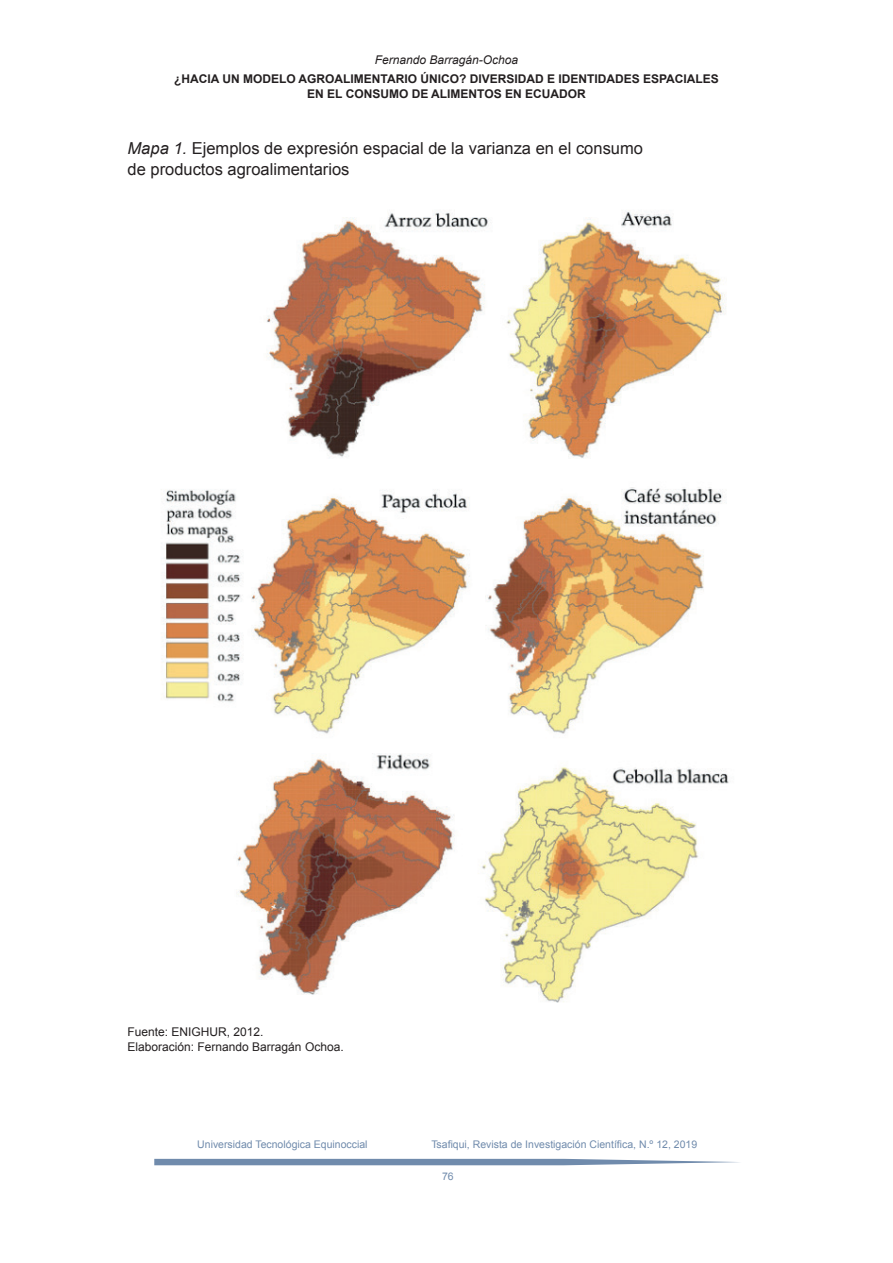
<style>
.page{position:relative;width:893px;height:1263px;background:#fff}
.page>*{position:absolute;margin:0;border:0;box-sizing:border-box;transform-origin:0 0}
.t1{font:16.5px/21px "Arial";color:#231f20}
.t2{font:700 12px/15px "Arial";color:#231f20;text-align:center}
.t3{font:12px/15px "Arial";color:#231f20}
.t4{font:italic 12px "Arial";color:#231f20}
.t5{font:10.5px "Arial";color:#708bac}
.s1{font-style:italic}
</style>
<div class="page">
<svg style="left:154px;top:1159px;width:586px;height:6px;background:#839bb7"></svg>
<img style="left:162px;top:211px;width:567px;height:792px">
<p class="t4" style="left:375px;top:52px;width:145px">Fernando Barragán-Ochoa</p>
<p class="t2" style="left:174px;top:71px;width:546px">¿HACIA UN MODELO AGROALIMENTARIO ÚNICO? DIVERSIDAD E IDENTIDADES ESPACIALES<br>EN EL CONSUMO DE ALIMENTOS EN ECUADOR</p>
<h1 class="t1" style="left:128px;top:138px;width:517px"><span class="s1">Mapa 1.</span> Ejemplos de expresión espacial de la varianza en el consumo de productos agroalimentarios</h1>
<p class="t3" style="left:128px;top:1024px;width:218px">Fuente: ENIGHUR, 2012.<br>Elaboración: Fernando Barragán Ochoa.</p>
<p class="t5" style="left:197px;top:1138px;width:172px">Universidad Tecnológica Equinoccial</p>
<p class="t5" style="left:431px;top:1138px;width:267px">Tsafiqui, Revista de Investigación Científica, N.º 12, 2019</p>
<p class="t5" style="left:442px;top:1169px;width:13px">76</p>
</div>
